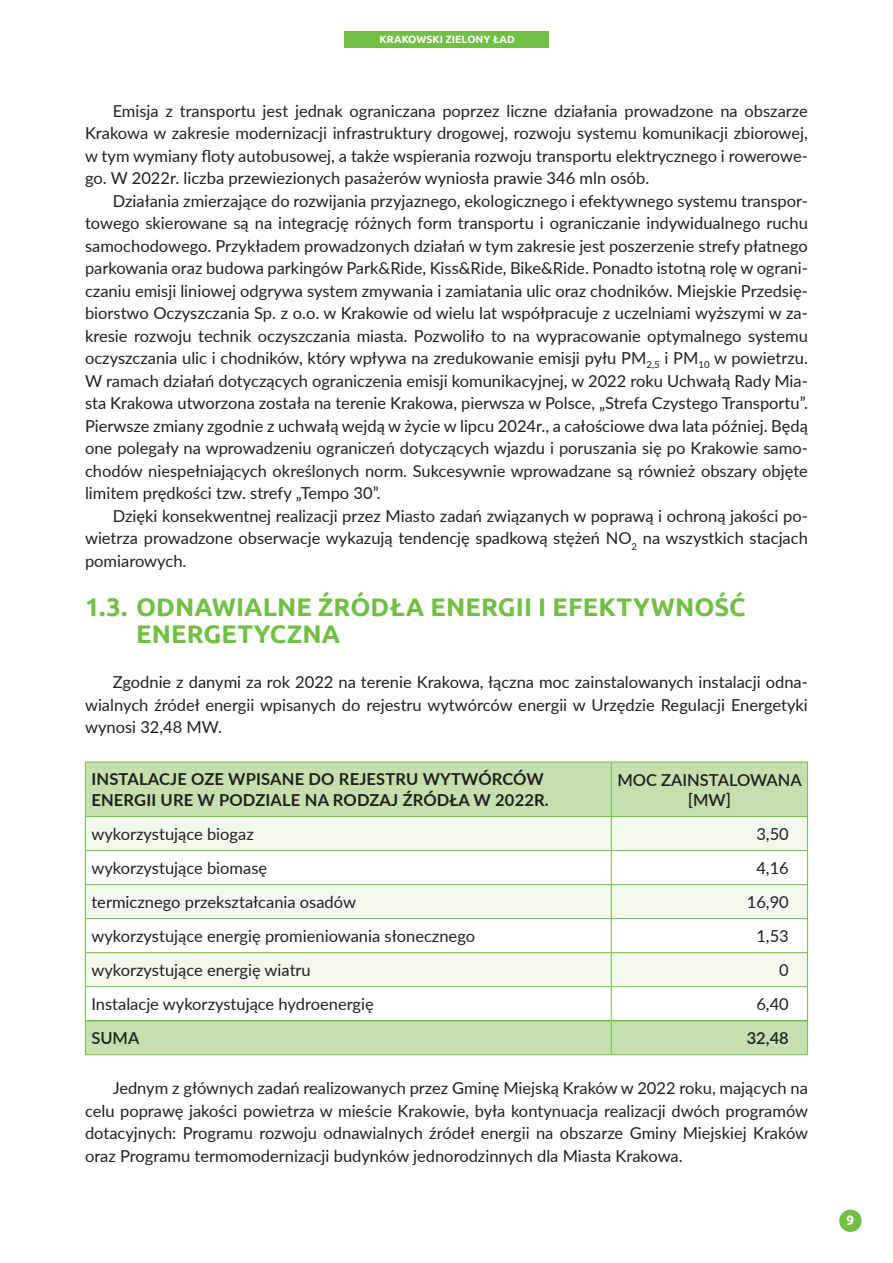
<style>
.page{position:relative;width:893px;height:1263px;background:#fff}
.page>*{position:absolute;margin:0;border:0;box-sizing:border-box;transform-origin:0 0}
.Sródtytuł{font:700 25.5px/27px "Ubuntu";letter-spacing:.005em;color:#71bf44}
.Tekst{font:16.5px/22.5px "Lato";color:#231f20;text-align:justify}
.Default{font:16.5px "Lato";color:#231f20}
.Tekst-2{font:700 16.5px/21px "Lato";letter-spacing:.01em;color:#231f20}
.Default-2{font:600 16.5px/19.8px "Lato";color:#231f20;text-align:center}
.t1{font:700 13.5px "Ubuntu";color:#fff}
.t2{font:700 10.5px "Ubuntu";color:#fff}
</style>
<div class="page">
<div style="left:344px;top:31px;width:205px;height:16px;background:#71bf44"></div>
<div style="left:839px;top:1209px;width:23px;height:23px;background:#71bf44;border-radius:50%"></div>
<svg style="left:86px;top:763px;width:721px;height:291px;fill:#c5e0ae"></svg>
<svg style="left:86px;top:817px;width:721px;height:169px;fill:#f3f9ef"></svg>
<hr style="left:85px;top:762px;width:526px;height:1px;background:#71bf44">
<hr style="left:85px;top:762px;width:1px;height:54px;background:#71bf44">
<hr style="left:611px;top:762px;width:197px;height:1px;background:#71bf44">
<hr style="left:611px;top:762px;width:1px;height:54px;background:#71bf44">
<hr style="left:807px;top:762px;width:1px;height:54px;background:#71bf44">
<hr style="left:85px;top:816px;width:526px;height:1px;background:#71bf44">
<hr style="left:85px;top:817px;width:1px;height:33px;background:#71bf44">
<hr style="left:611px;top:816px;width:197px;height:1px;background:#71bf44">
<hr style="left:611px;top:817px;width:1px;height:33px;background:#71bf44">
<hr style="left:807px;top:817px;width:1px;height:33px;background:#71bf44">
<hr style="left:85px;top:850px;width:526px;height:1px;background:#71bf44">
<hr style="left:85px;top:851px;width:1px;height:33px;background:#71bf44">
<hr style="left:611px;top:850px;width:197px;height:1px;background:#71bf44">
<hr style="left:611px;top:851px;width:1px;height:33px;background:#71bf44">
<hr style="left:807px;top:851px;width:1px;height:33px;background:#71bf44">
<hr style="left:85px;top:884px;width:526px;height:1px;background:#71bf44">
<hr style="left:85px;top:885px;width:1px;height:33px;background:#71bf44">
<hr style="left:611px;top:884px;width:197px;height:1px;background:#71bf44">
<hr style="left:611px;top:885px;width:1px;height:33px;background:#71bf44">
<hr style="left:807px;top:885px;width:1px;height:33px;background:#71bf44">
<hr style="left:85px;top:918px;width:526px;height:1px;background:#71bf44">
<hr style="left:85px;top:919px;width:1px;height:33px;background:#71bf44">
<hr style="left:611px;top:918px;width:197px;height:1px;background:#71bf44">
<hr style="left:611px;top:919px;width:1px;height:33px;background:#71bf44">
<hr style="left:807px;top:919px;width:1px;height:33px;background:#71bf44">
<hr style="left:85px;top:952px;width:526px;height:1px;background:#71bf44">
<hr style="left:85px;top:953px;width:1px;height:33px;background:#71bf44">
<hr style="left:611px;top:952px;width:197px;height:1px;background:#71bf44">
<hr style="left:611px;top:953px;width:1px;height:33px;background:#71bf44">
<hr style="left:807px;top:953px;width:1px;height:33px;background:#71bf44">
<hr style="left:85px;top:986px;width:526px;height:1px;background:#71bf44">
<hr style="left:85px;top:987px;width:1px;height:34px;background:#71bf44">
<hr style="left:611px;top:986px;width:197px;height:1px;background:#71bf44">
<hr style="left:611px;top:987px;width:1px;height:33px;background:#71bf44">
<hr style="left:807px;top:987px;width:1px;height:34px;background:#71bf44">
<hr style="left:85px;top:1021px;width:1px;height:33px;background:#71bf44">
<hr style="left:611px;top:1021px;width:1px;height:33px;background:#71bf44">
<hr style="left:807px;top:1021px;width:1px;height:33px;background:#71bf44">
<hr style="left:85px;top:1054px;width:526px;height:1px;background:#71bf44">
<hr style="left:611px;top:1054px;width:197px;height:1px;background:#71bf44">
<hr style="left:86px;top:1020px;width:525px;height:1px;background:#71bf44">
<hr style="left:611px;top:1020px;width:196px;height:1px;background:#71bf44">
<p class="t2" style="left:380px;top:33px;width:137px">KRAKOWSKI ZIELONY ŁAD</p>
<p class="Tekst" style="left:85px;top:99px;width:724px;text-indent:28px">Emisja z transportu jest jednak ograniczana poprzez liczne działania prowadzone na obszarze Krakowa w zakresie modernizacji infrastruktury drogowej, rozwoju systemu komunikacji zbiorowej, w tym wymiany floty autobusowej, a także wspierania rozwoju transportu elektrycznego i rowerowe&shy;go. W 2022r. liczba przewiezionych pasażerów wyniosła prawie 346 mln osób.</p>
<p class="Tekst" style="left:85px;top:189px;width:724px;text-indent:28px">Działania zmierzające do rozwijania przyjaznego, ekologicznego i efektywnego systemu transpor&shy;towego skierowane są na integrację różnych form transportu i ograniczanie indywidualnego ruchu samochodowego. Przykładem prowadzonych działań w tym zakresie jest poszerzenie strefy płatnego parkowania oraz budowa parkingów Park&amp;Ride, Kiss&amp;Ride, Bike&amp;Ride. Ponadto istotną rolę w ograni&shy;czaniu emisji liniowej odgrywa system zmywania i zamiatania ulic oraz chodników. Miejskie Przedsię&shy;biorstwo Oczyszczania Sp. z o.o. w Krakowie od wielu lat współpracuje z uczelniami wyższymi w za&shy;kresie rozwoju technik oczyszczania miasta. Pozwoliło to na wypracowanie optymalnego systemu oczyszczania ulic i chodników, który wpływa na zredukowanie emisji pyłu PM<sub>2,5</sub> i PM<sub>10</sub> w powietrzu.<br>W ramach działań dotyczących ograniczenia emisji komunikacyjnej, w 2022 roku Uchwałą Rady Mia&shy;sta Krakowa utworzona została na terenie Krakowa, pierwsza w Polsce, „Strefa Czystego Transportu”.<br>Pierwsze zmiany zgodnie z uchwałą wejdą w życie w lipcu 2024r., a całościowe dwa lata później. Będą one polegały na wprowadzeniu ograniczeń dotyczących wjazdu i poruszania się po Krakowie samo&shy;chodów niespełniających określonych norm. Sukcesywnie wprowadzane są również obszary objęte limitem prędkości tzw. strefy „Tempo 30”.</p>
<p class="Tekst" style="left:85px;top:504px;width:724px;text-indent:28px">Dzięki konsekwentnej realizacji przez Miasto zadań związanych w poprawą i ochroną jakości po&shy;wietrza prowadzone obserwacje wykazują tendencję spadkową stężeń NO<sub>2</sub> na wszystkich stacjach pomiarowych.</p>
<p class="Sródtytuł" style="left:136px;top:593px;width:611px;text-indent:-51px">1.3. ODNAWIALNE ŹRÓDŁA ENERGII I EFEKTYWNOŚĆ<br>ENERGETYCZNA</p>
<p class="Tekst" style="left:85px;top:670px;width:724px;text-indent:28px">Zgodnie z danymi za rok 2022 na terenie Krakowa, łączna moc zainstalowanych instalacji odna&shy;wialnych źródeł energii wpisanych do rejestru wytwórców energii w Urzędzie Regulacji Energetyki wynosi 32,48 MW.</p>
<p class="Tekst-2" style="left:91px;top:768px;width:459px">INSTALACJE OZE WPISANE DO REJESTRU WYTWÓRCÓW<br>ENERGII URE W PODZIALE NA RODZAJ ŹRÓDŁA W 2022R.</p>
<p class="Default-2" style="left:617px;top:769px;width:186px">MOC ZAINSTALOWANA [MW]</p>
<p class="Default" style="left:91px;top:822px;width:164px">wykorzystujące biogaz</p>
<p class="Default" style="left:756px;top:822px;width:34px">3,50</p>
<p class="Default" style="left:91px;top:856px;width:177px">wykorzystujące biomasę</p>
<p class="Default" style="left:756px;top:856px;width:34px">4,16</p>
<p class="Default" style="left:91px;top:890px;width:266px">termicznego przekształcania osadów</p>
<p class="Default" style="left:747px;top:890px;width:44px">16,90</p>
<p class="Default" style="left:91px;top:924px;width:385px">wykorzystujące energię promieniowania słonecznego</p>
<p class="Default" style="left:756px;top:924px;width:34px">1,53</p>
<p class="Default" style="left:91px;top:958px;width:221px">wykorzystujące energię wiatru</p>
<p class="Default" style="left:779px;top:958px;width:11px">0</p>
<p class="Default" style="left:91px;top:992px;width:284px">Instalacje wykorzystujące hydroenergię</p>
<p class="Default" style="left:756px;top:992px;width:34px">6,40</p>
<p class="Default-2" style="left:91px;top:1028px;width:49px">SUMA</p>
<p class="Default-2" style="left:747px;top:1028px;width:44px">32,48</p>
<p class="Tekst" style="left:85px;top:1076px;width:725px;text-indent:28px">Jednym z głównych zadań realizowanych przez Gminę Miejską Kraków w 2022 roku, mających na celu poprawę jakości powietrza w mieście Krakowie, była kontynuacja realizacji dwóch programów dotacyjnych: Programu rozwoju odnawialnych źródeł energii na obszarze Gminy Miejskiej Kraków oraz Programu termomodernizacji budynków jednorodzinnych dla Miasta Krakowa.</p>
<p class="t1" style="left:846px;top:1212px;width:9px">9</p>
</div>
